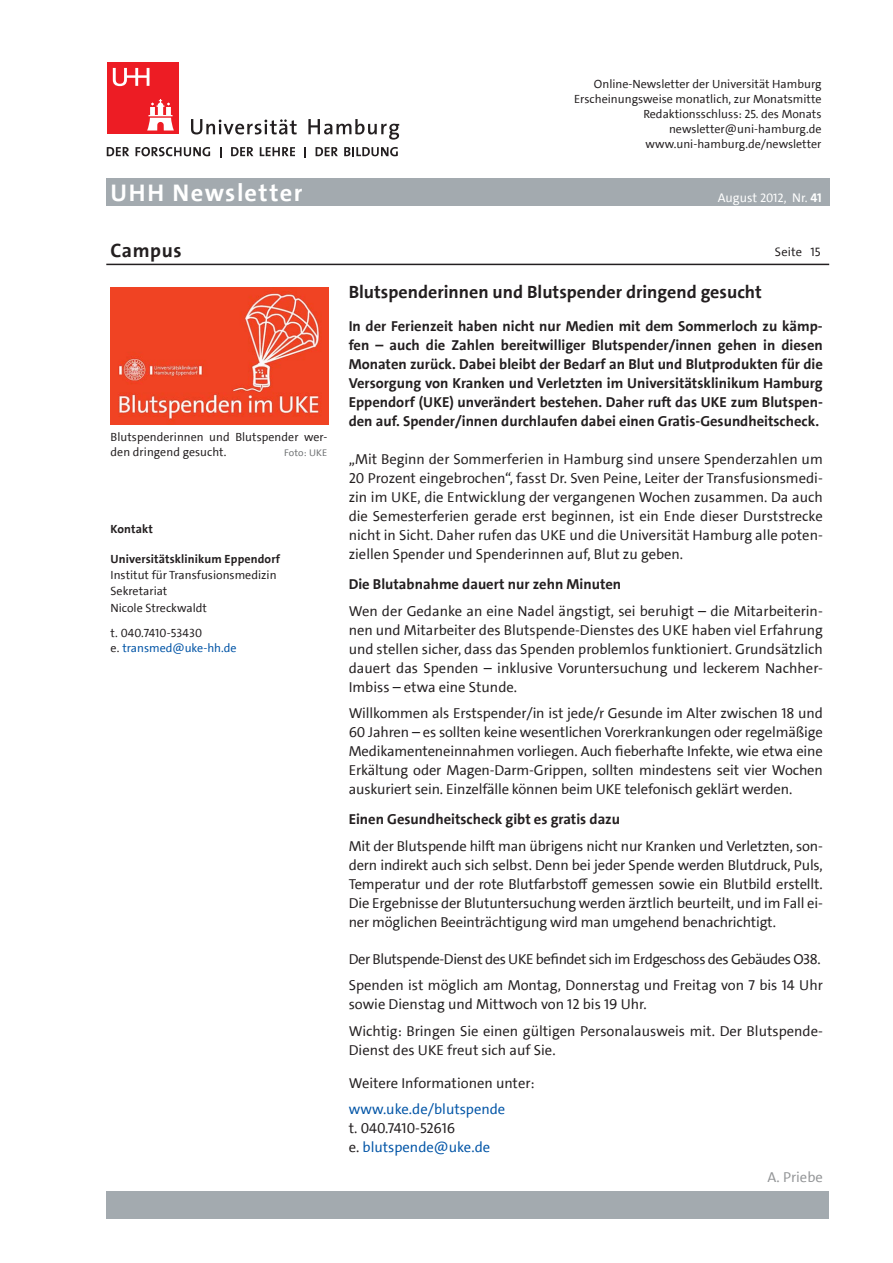
<style>
.page{position:relative;width:893px;height:1263px;background:#fff}
.page>*{position:absolute;margin:0;border:0;box-sizing:border-box;transform-origin:0 0}
.t1{font:700 24.3px "The Sans UHH";letter-spacing:.06em;color:#fff}
.t2{font:700 19.5px "The Sans UHH";letter-spacing:.03em;color:#231f20}
.t3{font:700 18px "The Sans UHH";color:#231f20}
.t4{font:14.55px/19px "The Sans UHH";color:#231f20;text-align:justify}
.t5{font:700 14.55px/19px "The Sans UHH";color:#231f20;text-align:justify}
.t6{font:14.55px/26.5px "The Sans UHH";letter-spacing:-.03em;color:#231f20}
.t7{font:14.55px "The Sans UHH";color:#0054a6}
.t8{font:14.55px "The Sans UHH";color:#949698}
.t9{font:12.75px "The Sans UHH";color:#fff}
.t10{font:12.3px "The Sans UHH";letter-spacing:.01em;color:#231f20}
.t11{font:12px/15px "The Sans UHH";color:#231f20}
.t12{font:700 12px "The Sans UHH";letter-spacing:.01em;color:#231f20}
.t13{font:9.75px "The Sans UHH";letter-spacing:.01em;color:#6d6f71}
.s1{font-size:12.3px}
.s2{font-weight:700}
.s3{color:#0054a6}
</style>
<div class="page">
<svg style="left:191px;top:119px;width:106px;height:15px"></svg>
<svg style="left:308px;top:119px;width:91px;height:21px"></svg>
<div style="left:107px;top:63px;width:72px;height:71px;background:#ed1c24"></div>
<svg style="left:147px;top:99px;width:27px;height:31px"></svg>
<svg style="left:113px;top:68px;width:36px;height:18px"></svg>
<svg style="left:107px;top:147px;width:22px;height:9px"></svg>
<svg style="left:136px;top:147px;width:74px;height:9px"></svg>
<svg style="left:231px;top:147px;width:22px;height:9px"></svg>
<svg style="left:260px;top:147px;width:35px;height:9px"></svg>
<svg style="left:316px;top:147px;width:22px;height:9px"></svg>
<svg style="left:344px;top:147px;width:54px;height:9px"></svg>
<div style="left:106px;top:179px;width:723px;height:27px;background:#a3aaaf"></div>
<div style="left:106px;top:1191px;width:723px;height:27px;background:#a3aaaf"></div>
<hr style="left:106px;top:264px;width:723px;height:1px;background:#231f20">
<img style="left:111px;top:287px;width:217px;height:138px">
<p class="t11" style="left:574px;top:76px;width:249px;text-align:right">Online-Newsletter der Universität Hamburg Erscheinungsweise monatlich, zur Monatsmitte Redaktionsschluss: 25. des Monats newsletter@uni-hamburg.de www.uni-hamburg.de/newsletter</p>
<h1 class="t1" style="left:111px;top:177px;width:194px">UHH Newsletter</h1>
<p class="t9" style="left:718px;top:189px;width:105px">August <span class="s1">2012</span>, Nr. <span class="s2">41</span></p>
<h2 class="t2" style="left:111px;top:238px;width:73px">Campus</h2>
<p class="t10" style="left:775px;top:244px;width:29px">Seite</p>
<p class="t10" style="left:811px;top:244px;width:12px">15</p>
<p class="t11" style="left:111px;top:429px;width:218px">Blutspenderinnen und Blutspender wer&shy;den dringend gesucht.</p>
<p class="t13" style="left:284px;top:446px;width:45px">Foto: UKE</p>
<p class="t12" style="left:111px;top:521px;width:44px">Kontakt</p>
<p class="t12" style="left:111px;top:551px;width:171px">Universitätsklinikum Eppendorf</p>
<p class="t11" style="left:111px;top:567px;width:168px;line-height:16.4px">Institut für Transfusionsmedizin<br>Sekretariat<br>Nicole Streckwaldt</p>
<p class="t11" style="left:111px;top:625px;width:128px">t. 040.7410-53430<br>e. <span class="s3">transmed@uke-hh.de</span></p>
<p class="t3" style="left:349px;top:281px;width:415px">Blutspenderinnen und Blutspender dringend gesucht</p>
<p class="t5" style="left:349px;top:316px;width:476px">In der Ferienzeit haben nicht nur Medien mit dem Sommerloch zu kämp&shy;fen – auch die Zahlen bereitwilliger Blutspender/innen gehen in diesen Monaten zurück. Dabei bleibt der Bedarf an Blut und Blutprodukten für die Versorgung von Kranken und Verletzten im Universitätsklinikum Hamburg Eppendorf (UKE) unverändert bestehen. Daher ruft das UKE zum Blutspen&shy;den auf. Spender/innen durchlaufen dabei einen Gratis-Gesundheitscheck.</p>
<p class="t4" style="left:349px;top:450px;width:476px">„Mit Beginn der Sommerferien in Hamburg sind unsere Spenderzahlen um 20 Prozent eingebrochen“, fasst Dr. Sven Peine, Leiter der Transfusionsmedi&shy;zin im UKE, die Entwicklung der vergangenen Wochen zusammen. Da auch die Semesterferien gerade erst beginnen, ist ein Ende dieser Durststrecke nicht in Sicht. Daher rufen das UKE und die Universität Hamburg alle poten&shy;ziellen Spender und Spenderinnen auf, Blut zu geben.</p>
<p class="t5" style="left:349px;top:575px;width:274px">Die Blutabnahme dauert nur zehn Minuten</p>
<p class="t4" style="left:349px;top:601px;width:476px">Wen der Gedanke an eine Nadel ängstigt, sei beruhigt – die Mitarbeiterin&shy;nen und Mitarbeiter des Blutspende-Dienstes des UKE haben viel Erfahrung und stellen sicher, dass das Spenden problemlos funktioniert. Grundsätzlich dauert das Spenden – inklusive Voruntersuchung und leckerem Nachher-Imbiss – etwa eine Stunde.</p>
<p class="t4" style="left:349px;top:704px;width:476px">Willkommen als Erstspender/in ist jede/r Gesunde im Alter zwischen 18 und 60 Jahren – es sollten keine wesentlichen Vorerkrankungen oder regelmäßige Medikamenteneinnahmen vorliegen. Auch fieberhafte Infekte, wie etwa eine Erkältung oder Magen-Darm-Grippen, sollten mindestens seit vier Wochen auskuriert sein. Einzelfälle können beim UKE telefonisch geklärt werden.</p>
<p class="t5" style="left:349px;top:810px;width:273px">Einen Gesundheitscheck gibt es gratis dazu</p>
<p class="t4" style="left:349px;top:836px;width:476px">Mit der Blutspende hilft man übrigens nicht nur Kranken und Verletzten, son&shy;dern indirekt auch sich selbst. Denn bei jeder Spende werden Blutdruck, Puls, Temperatur und der rote Blutfarbstoff gemessen sowie ein Blutbild erstellt.<br>Die Ergebnisse der Blutuntersuchung werden ärztlich beurteilt, und im Fall ei&shy;ner möglichen Beeinträchtigung wird man umgehend benachrichtigt.</p>
<p class="t6" style="left:349px;top:946px;width:476px">Der Blutspende-Dienst des UKE befindet sich im Erdgeschoss des Gebäudes O38.<br>Spenden ist möglich am Montag, Donnerstag und Freitag von 7 bis 14 Uhr</p>
<p class="t4" style="left:349px;top:991px;width:476px;line-height:26.5px">sowie Dienstag und Mittwoch von 12 bis 19 Uhr.<br>Wichtig: Bringen Sie einen gültigen Personalausweis mit. Der Blutspende-</p>
<p class="t4" style="left:349px;top:1041px;width:209px">Dienst des UKE freut sich auf Sie.</p>
<p class="t4" style="left:349px;top:1073px;width:187px">Weitere Informationen unter:</p>
<p class="t7" style="left:349px;top:1100px;width:158px">www.uke.de/blutspende</p>
<p class="t4" style="left:349px;top:1119px;width:143px">t. 040.7410-52616<br>e. <span class="s3">blutspende@uke.de</span></p>
<p class="t8" style="left:767px;top:1167px;width:57px">A. Priebe</p>
</div>
